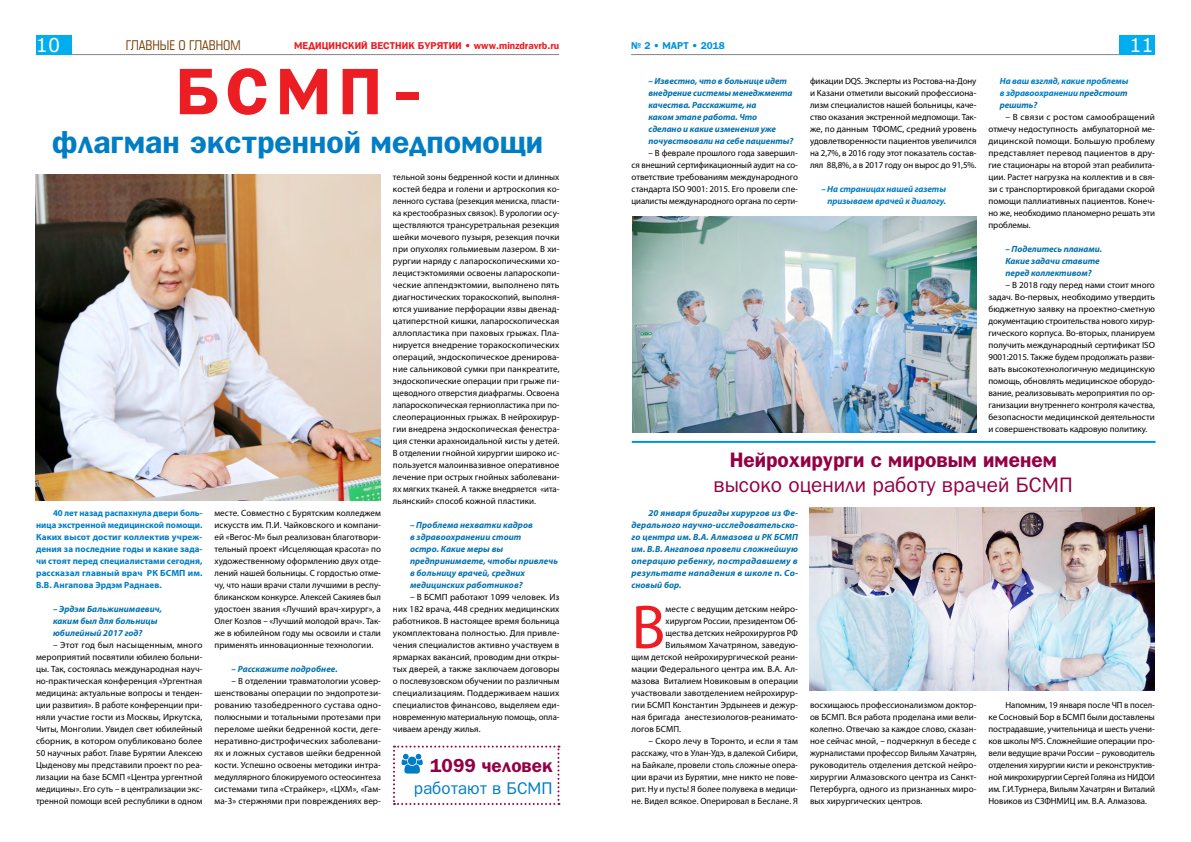
<style>
.page{position:relative;width:1191px;height:842px;background:#fff}
.page>*{position:absolute;margin:0;border:0;box-sizing:border-box;transform-origin:0 0}
.t1{font:700 66px "Bloknot";color:#ed1d24}
.t2{font:62.4px "Myriad Pro";color:#ed1d24}
.t3{font:700 32px "Bloknot";color:#007dc5}
.t4{font:21px "Bloknot";color:#930044}
.t5{font:700 21px "Bloknot";color:#930044}
.t6{font:700 19px "Bloknot";color:#930044}
.t7{font:19px "Verdana";color:#fff}
.t8{font:17px "Bloknot";color:#007dc5}
.t9{font:13px "Europe Cond";color:#7b3d05}
.t10{font:700 10px "Bloknot";color:#ed1d24}
.t11{font:700 10px "Bloknot";color:#0093d8}
.t12{font:9px/12px "Myriad Pro";color:#000;text-align:justify}
.t13{font:italic 700 9px/12px "Myriad Pro";letter-spacing:.005em;color:#0071ae}
.t14{font:700 9px/12px "Myriad Pro";letter-spacing:.01em;color:#007dc5;text-align:justify}
.t15{font:italic 700 9px/12px "Myriad Pro";letter-spacing:-.01em;color:#007dc5;text-align:right}
.s1{font-size:71.3px}
.s2{color:#0071ae}
</style>
<div class="page">
<hr style="left:36px;top:54px;width:523px;height:1px;background:#828487">
<div style="left:36px;top:35px;width:35px;height:20px;background:#00aeef"></div>
<hr style="left:631px;top:54px;width:523px;height:1px;background:#828487">
<div style="left:1118px;top:35px;width:36px;height:20px;background:#00aeef"></div>
<img style="left:36px;top:174px;width:345px;height:326px">
<img style="left:809px;top:508px;width:346px;height:183px">
<hr style="left:632px;top:441px;width:523px;height:2px;background:#0093d8">
<svg style="left:393px;top:746px;width:166px;height:59px"></svg>
<img style="left:632px;top:216px;width:344px;height:216px">
<h3 class="t7" style="left:36px;top:32px;width:26px">10</h3>
<h3 class="t9" style="left:126px;top:37px;width:116px">ГЛАВНЫЕ О ГЛАВНОМ</h3>
<p class="t10" style="left:294px;top:40px;width:266px">МЕДИЦИНСКИЙ ВЕСТНИК БУРЯТИИ • www.minzdravrb.ru</p>
<p class="t11" style="left:631px;top:40px;width:95px">№ 2 • МАРТ • 2018</p>
<h3 class="t7" style="left:1129px;top:32px;width:26px">11</h3>
<h1 class="t1" style="left:176px;top:56px;width:245px">БСМП <span class="s1">-</span></h1>
<h3 class="t3" style="left:52px;top:124px;width:492px">флагман экстренной медпомощи</h3>
<p class="t14" style="left:36px;top:507px;width:168px;text-indent:17px">40 лет назад распахнула двери боль&shy;ница экстренной медицинской помощи.<br>Каких высот достиг коллектив учреж&shy;дения за последние годы и какие зада&shy;чи стоят перед специалистами сегодня, рассказал главный врач РК БСМП им.<br>В.В. Ангапова Эрдэм Раднаев.</p>
<p class="t13" style="left:53px;top:603px;width:111px">– Эрдэм Бальжинимаевич, каким был для больницы юбилейный 2017 год?</p>
<p class="t12" style="left:36px;top:639px;width:168px;text-indent:17px">– Этот год был насыщенным, много мероприятий посвятили юбилею больни&shy;цы. Так, состоялась международная науч&shy;но-практическая конференция «Ургентная медицина: актуальные вопросы и тенден&shy;ции развития». В работе конференции при&shy;няли участие гости из Москвы, Иркутска, Читы, Монголии. Увидел свет юбилейный сборник, в котором опубликовано более 50 научных работ. Главе Бурятии Алексею Цыденову мы представили проект по реа&shy;лизации на базе БСМП «Центра ургентной медицины». Его суть – в централизации экс&shy;тренной помощи всей республики в одном</p>
<p class="t12" style="left:214px;top:507px;width:168px">месте. Совместно с Бурятским колледжем искусств им. П.И. Чайковского и компани&shy;ей «Вегос-М» был реализован благотвори&shy;тельный проект «Исцеляющая красота» по художественному оформлению двух отде&shy;лений нашей больницы. С гордостью отме&shy;чу, что наши врачи стали лучшими в респу&shy;бликанском конкурсе. Алексей Сакияев был удостоен звания «Лучший врач-хирург», а Олег Козлов – «Лучший молодой врач». Так&shy;же в юбилейном году мы освоили и стали применять инновационные технологии.</p>
<p class="t13" style="left:231px;top:663px;width:108px">– Расскажите подробнее.</p>
<p class="t12" style="left:214px;top:675px;width:168px;text-indent:17px">– В отделении травматологии усовер&shy;шенствованы операции по эндопротези&shy;рованию тазобедренного сустава одно&shy;полюсными и тотальными протезами при переломе шейки бедренной кости, деге&shy;неративно-дистрофических заболевани&shy;ях и ложных суставов шейки бедренной кости. Успешно освоены методики интра&shy;медуллярного блокируемого остеосинтеза системами типа «Страйкер», «ЦХМ», «Гам&shy;ма-3» стержнями при повреждениях вер-</p>
<p class="t12" style="left:393px;top:171px;width:168px">тельной зоны бедренной кости и длинных костей бедра и голени и артроскопия ко&shy;ленного сустава (резекция мениска, пласти&shy;ка крестообразных связок). В урологии осу&shy;ществляются трансуретральная резекция шейки мочевого пузыря, резекция почки при опухолях гольмиевым лазером. В хи&shy;рургии наряду с лапароскопическими хо&shy;лецистэктомиями освоены лапароскопи&shy;ческие аппендэктомии, выполнено пять диагностических торакоскопий, выполня&shy;ются ушивание перфорации язвы двенад&shy;цатиперстной кишки, лапароскопическая аллопластика при паховых грыжах. Пла&shy;нируется внедрение торакоскопических операций, эндоскопическое дренирова&shy;ние сальниковой сумки при панкреатите, эндоскопические операции при грыже пи&shy;щеводного отверстия диафрагмы. Освоена лапароскопическая герниопластика при по&shy;слеоперационных грыжах. В нейрохирур&shy;гии внедрена эндоскопическая фенестра&shy;ция стенки арахноидальной кисты у детей.<br>В отделении гнойной хирургии широко ис&shy;пользуется малоинвазивное оперативное лечение при острых гнойных заболевани&shy;ях мягких тканей. А также внедряется «ита&shy;льянский» способ кожной пластики.</p>
<p class="t13" style="left:410px;top:519px;width:150px">– Проблема нехватки кадров<br>в здравоохранении стоит<br>остро. Какие меры вы предпринимаете, чтобы привлечь в больницу врачей, средних медицинских работников?</p>
<p class="t12" style="left:393px;top:591px;width:168px;text-indent:17px">– В БСМП работают 1099 человек. Из них 182 врача, 448 средних медицинских работников. В настоящее время больница укомплектована полностью. Для привле&shy;чения специалистов активно участвуем в ярмарках вакансий, проводим дни откры&shy;тых дверей, а также заключаем договоры о послевузовском обучении по различным специализациям. Поддерживаем наших специалистов финансово, выделяем еди&shy;новременную материальную помощь, опла&shy;чиваем аренду жилья.</p>
<h3 class="t6" style="left:430px;top:755px;width:124px">1099 человек</h3>
<h3 class="t8" style="left:414px;top:779px;width:140px">работают в БСМП</h3>
<p class="t13" style="left:648px;top:75px;width:146px">– Известно, что в больнице идет внедрение системы менеджмента качества. Расскажите, на<br>каком этапе работа. Что<br>сделано и какие изменения уже почувствовали на себе пациенты?</p>
<p class="t12" style="left:631px;top:147px;width:168px;text-indent:17px">– В феврале прошлого года завершил&shy;ся внешний сертификационный аудит на со&shy;ответствие требованиям международного стандарта ISO 9001: 2015. Его провели спе&shy;циалисты международного органа по серти-</p>
<p class="t12" style="left:810px;top:75px;width:168px">фикации DQS. Эксперты из Ростова-на-Дону и Казани отметили высокий профессиона&shy;лизм специалистов нашей больницы, каче&shy;ство оказания экстренной медпомощи. Так&shy;же, по данным ТФОМС, средний уровень удовлетворенности пациентов увеличился на 2,7%, в 2016 году этот показатель состав&shy;лял 88,8%, а в 2017 году он вырос до 91,5%.</p>
<p class="t15" style="left:821px;top:183px;width:126px">– На страницах нашей газеты призываем врачей к диалогу.</p>
<p class="t15" style="left:999px;top:75px;width:130px;text-align:justify">На ваш взгляд, какие проблемы в здравоохранении <span class="s2">предстоит решить?</span></p>
<p class="t12" style="left:988px;top:111px;width:168px;text-indent:17px">– В связи с ростом самообращений отмечу недоступность амбулаторной ме&shy;дицинской помощи. Большую проблему представляет перевод пациентов в дру&shy;гие стационары на второй этап реабилита&shy;ции. Растет нагрузка на коллектив и в свя&shy;зи с транспортировкой бригадами скорой помощи паллиативных пациентов. Конеч&shy;но же, необходимо планомерно решать эти проблемы.</p>
<p class="t13" style="left:1005px;top:243px;width:98px">– Поделитесь планами.<br>Какие задачи ставите перед коллективом?</p>
<p class="t12" style="left:988px;top:279px;width:168px;text-indent:17px">– В 2018 году перед нами стоит много задач. Во-первых, необходимо утвердить бюджетную заявку на проектно-сметную документацию строительства нового хирур&shy;гического корпуса. Во-вторых, планируем получить международный сертификат ISO 9001:2015. Также будем продолжать разви&shy;вать высокотехнологичную медицинскую помощь, обновлять медицинское оборудо&shy;вание, реализовывать мероприятия по ор&shy;ганизации внутреннего контроля качества, безопасности медицинской деятельности и совершенствовать кадровую политику.</p>
<h3 class="t5" style="left:729px;top:449px;width:328px">Нейрохирурги с мировым именем</h3>
<h3 class="t4" style="left:713px;top:474px;width:361px">высоко оценили работу врачей БСМП</h3>
<p class="t13" style="left:631px;top:507px;width:168px;text-align:justify;text-indent:17px">20 января бригады хирургов из Фе&shy;дерального научно-исследовательско&shy;го центра им. В.А. Алмазова и РК БСМП им. В.В. Ангапова провели сложнейшую операцию ребенку, пострадавшему в результате нападения в школе п. Со&shy;сновый бор.</p>
<h2 class="t2" style="left:631px;top:589px;width:35px">В</h2>
<p class="t12" style="left:665px;top:603px;width:134px">месте с ведущим детским нейро-</p>
<p class="t12" style="left:665px;top:615px;width:134px">хирургом России, президентом Об-</p>
<p class="t12" style="left:665px;top:627px;width:134px">щества детских нейрохирургов РФ</p>
<p class="t12" style="left:665px;top:639px;width:134px">Вильямом Хачатряном, заведую-</p>
<p class="t12" style="left:631px;top:651px;width:168px">щим детской нейрохирургической реани-</p>
<p class="t12" style="left:631px;top:663px;width:168px">мации Федерального центра им. В.А. Ал-</p>
<p class="t12" style="left:631px;top:675px;width:168px">мазова Виталием Новиковым в операции</p>
<p class="t12" style="left:631px;top:687px;width:168px">участвовали завотделением нейрохирур-</p>
<p class="t12" style="left:631px;top:699px;width:168px">гии БСМП Константин Эрдынеев и дежур-</p>
<p class="t12" style="left:631px;top:711px;width:168px">ная бригада анестезиологов-реанимато-</p>
<p class="t12" style="left:631px;top:723px;width:51px">логов БСМП.</p>
<p class="t12" style="left:631px;top:735px;width:168px;text-indent:17px">– Скоро лечу в Торонто, и если я там расскажу, что в Улан-Удэ, в далекой Сибири, на Байкале, провели столь сложные опера&shy;ции врачи из Бурятии, мне никто не пове&shy;рит. Ну и пусть! Я более полувека в медици&shy;не. Видел всякое. Оперировал в Беслане. Я</p>
<p class="t12" style="left:810px;top:699px;width:168px">восхищаюсь профессионализмом доктор&shy;ов БСМП. Вся работа проделана ими вели&shy;колепно. Отвечаю за каждое слово, сказан&shy;ное сейчас мной, – подчеркнул в беседе с журналистами профессор Вильям Хачатрян, руководитель отделения детской нейро&shy;хирургии Алмазовского центра из Санкт-Петербурга, одного из признанных миро&shy;вых хирургических центров.</p>
<p class="t12" style="left:988px;top:699px;width:168px;text-indent:17px">Напомним, 19 января после ЧП в посел&shy;ке Сосновый Бор в БСМП были доставлены пострадавшие, учительница и шесть учени&shy;ков школы №5. Сложнейшие операции про&shy;вели ведущие врачи России – руководитель отделения хирургии кисти и реконструктив&shy;ной микрохирургии Сергей Голяна из НИДОИ им. Г.И.Турнера, Вильям Хачатрян и Виталий Новиков из СЗФНМИЦ им. В.А. Алмазова.</p>
</div>
